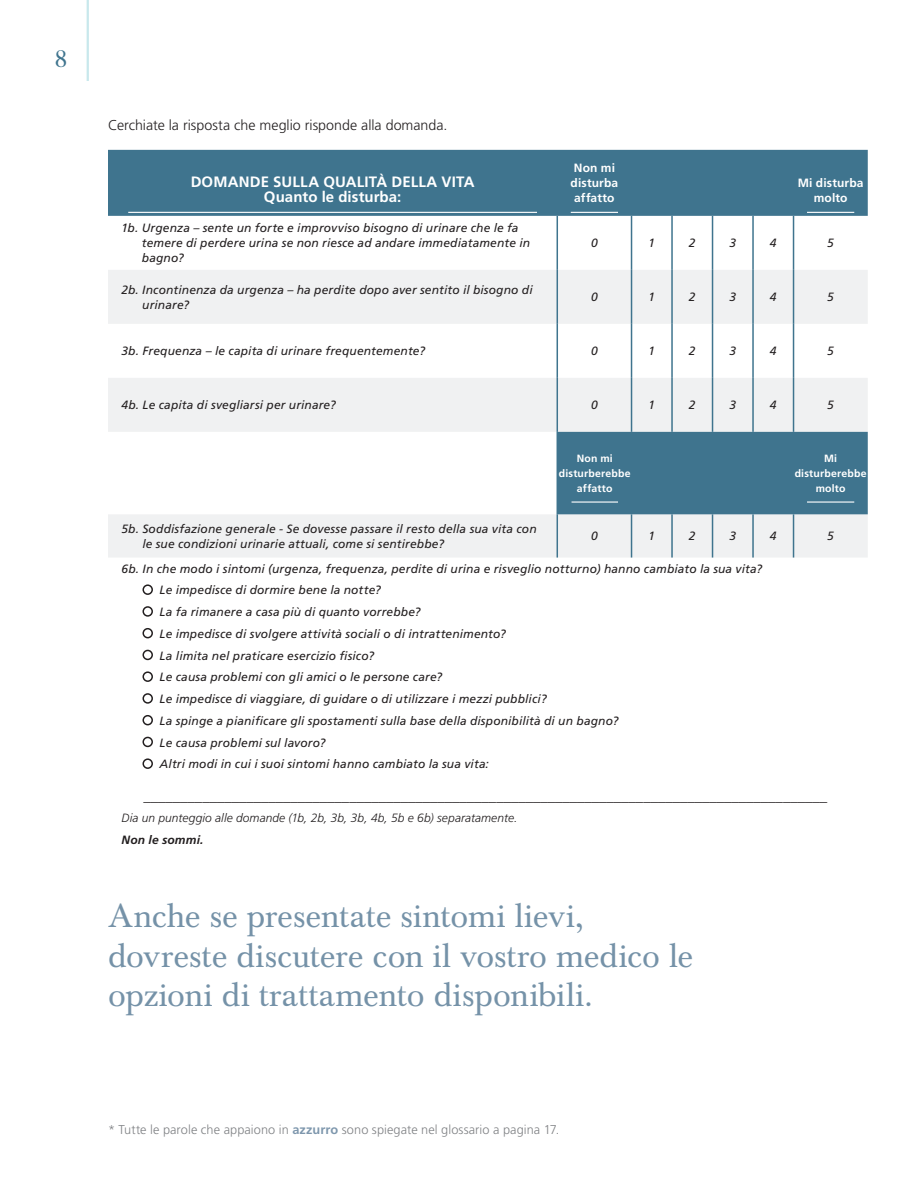
<style>
.page{position:relative;width:918px;height:1188px;background:#fff}
.page>*{position:absolute;margin:0;border:0;box-sizing:border-box;transform-origin:0 0}
.Italic_Callout{font:33px/39.6px "Baskerville BE";color:#7592a8}
.t1{font:24px "Baskerville BE";color:#3f748e}
.CHARTQUESTION_BLACK{font:italic 15px "Frutiger LT Pro";color:#231f20}
.ChartTopline{font:700 15px/15px "Frutiger LT Pro";letter-spacing:.005em;color:#fff;text-align:center}
.BodyCopy{font:300 14.25px "Frutiger LT Pro";color:#231f20}
.t2{font:300 12.75px "Frutiger LT Pro";letter-spacing:.005em;color:#808285}
.CHARTQUESTION_BLACK-2{font:italic 12px/15px "Frutiger LT Pro";letter-spacing:.01em;color:#231f20}
.CHARTQUESTION_BLACK-3{font:italic 300 12px "Frutiger LT Pro";letter-spacing:.005em;color:#231f20}
.ChartTopline-2{font:700 12px/15px "Frutiger LT Pro";letter-spacing:.01em;color:#fff;text-align:center}
.CHARTQUESTION_BLACK-4{font:italic 700 12px "Frutiger LT Pro";letter-spacing:.015em;color:#231f20}
.ChartTopline-3{font:700 10.5px/15px "Frutiger LT Pro";letter-spacing:.02em;color:#fff;text-align:center}
.s1{font-weight:700;color:#7e97ad}
</style>
<div class="page">
<hr style="left:87px;top:0;width:2px;height:81px;background:#c8e8ec">
<div style="left:108px;top:150px;width:760px;height:66px;background:#3f748e"></div>
<svg style="left:108px;top:270px;width:760px;height:288px;fill:#f0f1f2"></svg>
<div style="left:558px;top:432px;width:310px;height:82px;background:#3f748e"></div>
<hr style="left:557px;top:216px;width:1px;height:54px;background:#3f748e">
<hr style="left:631px;top:216px;width:1px;height:54px;background:#3f748e">
<hr style="left:671px;top:216px;width:2px;height:54px;background:#3f748e">
<hr style="left:712px;top:216px;width:1px;height:54px;background:#3f748e">
<hr style="left:752px;top:216px;width:2px;height:54px;background:#3f748e">
<hr style="left:793px;top:216px;width:1px;height:54px;background:#3f748e">
<hr style="left:557px;top:270px;width:1px;height:54px;background:#3f748e">
<hr style="left:631px;top:270px;width:1px;height:54px;background:#3f748e">
<hr style="left:671px;top:270px;width:2px;height:54px;background:#3f748e">
<hr style="left:712px;top:270px;width:1px;height:54px;background:#3f748e">
<hr style="left:752px;top:270px;width:2px;height:54px;background:#3f748e">
<hr style="left:793px;top:270px;width:1px;height:54px;background:#3f748e">
<hr style="left:557px;top:324px;width:1px;height:54px;background:#3f748e">
<hr style="left:631px;top:324px;width:1px;height:54px;background:#3f748e">
<hr style="left:671px;top:324px;width:2px;height:54px;background:#3f748e">
<hr style="left:712px;top:324px;width:1px;height:54px;background:#3f748e">
<hr style="left:752px;top:324px;width:2px;height:54px;background:#3f748e">
<hr style="left:793px;top:324px;width:1px;height:54px;background:#3f748e">
<hr style="left:557px;top:378px;width:1px;height:54px;background:#3f748e">
<hr style="left:631px;top:378px;width:1px;height:54px;background:#3f748e">
<hr style="left:671px;top:378px;width:2px;height:54px;background:#3f748e">
<hr style="left:712px;top:378px;width:1px;height:54px;background:#3f748e">
<hr style="left:752px;top:378px;width:2px;height:54px;background:#3f748e">
<hr style="left:793px;top:378px;width:1px;height:54px;background:#3f748e">
<hr style="left:557px;top:432px;width:1px;height:82px;background:#3f748e">
<hr style="left:557px;top:514px;width:1px;height:44px;background:#3f748e">
<hr style="left:631px;top:514px;width:1px;height:44px;background:#3f748e">
<hr style="left:671px;top:514px;width:2px;height:44px;background:#3f748e">
<hr style="left:712px;top:514px;width:1px;height:44px;background:#3f748e">
<hr style="left:752px;top:514px;width:2px;height:44px;background:#3f748e">
<hr style="left:793px;top:514px;width:1px;height:44px;background:#3f748e">
<hr style="left:128px;top:212px;width:409px;height:1px;background:#fff">
<hr style="left:571px;top:212px;width:47px;height:1px;background:#fff">
<hr style="left:807px;top:212px;width:47px;height:1px;background:#fff">
<hr style="left:572px;top:501px;width:46px;height:2px;background:#fff">
<hr style="left:807px;top:501px;width:47px;height:2px;background:#fff">
<div style="left:143px;top:584px;width:10px;height:11px;border:2px solid #231f20;border-radius:50%"></div>
<div style="left:143px;top:606px;width:10px;height:11px;border:2px solid #231f20;border-radius:50%"></div>
<div style="left:143px;top:628px;width:10px;height:10px;border:2px solid #231f20;border-radius:50%"></div>
<div style="left:143px;top:650px;width:10px;height:10px;border:2px solid #231f20;border-radius:50%"></div>
<div style="left:143px;top:671px;width:10px;height:11px;border:2px solid #231f20;border-radius:50%"></div>
<div style="left:143px;top:693px;width:10px;height:11px;border:2px solid #231f20;border-radius:50%"></div>
<div style="left:143px;top:715px;width:10px;height:10px;border:2px solid #231f20;border-radius:50%"></div>
<div style="left:143px;top:737px;width:10px;height:10px;border:2px solid #231f20;border-radius:50%"></div>
<div style="left:143px;top:758px;width:10px;height:11px;border:2px solid #231f20;border-radius:50%"></div>
<h2 class="t1" style="left:55px;top:45px;width:14px">8</h2>
<p class="BodyCopy" style="left:108px;top:117px;width:341px">Cerchiate la risposta che meglio risponde alla domanda.</p>
<p class="ChartTopline" style="left:191px;top:175px;width:285px">DOMANDE SULLA QUALITÀ DELLA VITA<br>Quanto le disturba:</p>
<p class="ChartTopline-2" style="left:571px;top:161px;width:49px">Non mi disturba affatto</p>
<p class="ChartTopline-2" style="left:798px;top:176px;width:67px">Mi disturba molto</p>
<p class="CHARTQUESTION_BLACK-2" style="left:142px;top:221px;width:390px;text-indent:-20px">1b. Urgenza – sente un forte e improvviso bisogno di urinare che le fa temere di perdere urina se non riesce ad andare immediatamente in bagno?</p>
<p class="CHARTQUESTION_BLACK-2" style="left:591px;top:236px;width:8px">0</p>
<p class="CHARTQUESTION_BLACK-2" style="left:648px;top:236px;width:8px">1</p>
<p class="CHARTQUESTION_BLACK-2" style="left:689px;top:236px;width:8px">2</p>
<p class="CHARTQUESTION_BLACK-2" style="left:729px;top:236px;width:8px">3</p>
<p class="CHARTQUESTION_BLACK-2" style="left:770px;top:236px;width:8px">4</p>
<p class="CHARTQUESTION_BLACK-2" style="left:827px;top:236px;width:8px">5</p>
<p class="CHARTQUESTION_BLACK-2" style="left:142px;top:282px;width:392px;text-indent:-21px">2b. Incontinenza da urgenza – ha perdite dopo aver sentito il bisogno di urinare?</p>
<p class="CHARTQUESTION_BLACK-2" style="left:591px;top:290px;width:8px">0</p>
<p class="CHARTQUESTION_BLACK-2" style="left:648px;top:290px;width:8px">1</p>
<p class="CHARTQUESTION_BLACK-2" style="left:689px;top:290px;width:8px">2</p>
<p class="CHARTQUESTION_BLACK-2" style="left:729px;top:290px;width:8px">3</p>
<p class="CHARTQUESTION_BLACK-2" style="left:770px;top:290px;width:8px">4</p>
<p class="CHARTQUESTION_BLACK-2" style="left:827px;top:290px;width:8px">5</p>
<p class="CHARTQUESTION_BLACK-2" style="left:122px;top:344px;width:305px">3b. Frequenza – le capita di urinare frequentemente?</p>
<p class="CHARTQUESTION_BLACK-2" style="left:591px;top:344px;width:8px">0</p>
<p class="CHARTQUESTION_BLACK-2" style="left:648px;top:344px;width:8px">1</p>
<p class="CHARTQUESTION_BLACK-2" style="left:689px;top:344px;width:8px">2</p>
<p class="CHARTQUESTION_BLACK-2" style="left:729px;top:344px;width:8px">3</p>
<p class="CHARTQUESTION_BLACK-2" style="left:770px;top:344px;width:8px">4</p>
<p class="CHARTQUESTION_BLACK-2" style="left:827px;top:344px;width:8px">5</p>
<p class="CHARTQUESTION_BLACK-2" style="left:122px;top:398px;width:216px">4b. Le capita di svegliarsi per urinare?</p>
<p class="CHARTQUESTION_BLACK-2" style="left:591px;top:398px;width:8px">0</p>
<p class="CHARTQUESTION_BLACK-2" style="left:648px;top:398px;width:8px">1</p>
<p class="CHARTQUESTION_BLACK-2" style="left:689px;top:398px;width:8px">2</p>
<p class="CHARTQUESTION_BLACK-2" style="left:729px;top:398px;width:8px">3</p>
<p class="CHARTQUESTION_BLACK-2" style="left:770px;top:398px;width:8px">4</p>
<p class="CHARTQUESTION_BLACK-2" style="left:827px;top:398px;width:8px">5</p>
<p class="ChartTopline-3" style="left:559px;top:451px;width:73px">Non mi disturberebbe affatto</p>
<p class="ChartTopline-3" style="left:795px;top:451px;width:73px">Mi disturberebbe molto</p>
<p class="CHARTQUESTION_BLACK-2" style="left:142px;top:521px;width:396px;text-indent:-21px">5b. Soddisfazione generale - Se dovesse passare il resto della sua vita con le sue condizioni urinarie attuali, come si sentirebbe?</p>
<p class="CHARTQUESTION_BLACK-2" style="left:591px;top:529px;width:8px">0</p>
<p class="CHARTQUESTION_BLACK-2" style="left:648px;top:529px;width:8px">1</p>
<p class="CHARTQUESTION_BLACK-2" style="left:689px;top:529px;width:8px">2</p>
<p class="CHARTQUESTION_BLACK-2" style="left:729px;top:529px;width:8px">3</p>
<p class="CHARTQUESTION_BLACK-2" style="left:770px;top:529px;width:8px">4</p>
<p class="CHARTQUESTION_BLACK-2" style="left:827px;top:529px;width:8px">5</p>
<p class="CHARTQUESTION_BLACK-2" style="left:122px;top:561px;width:642px">6b. In che modo i sintomi (urgenza, frequenza, perdite di urina e risveglio notturno) hanno cambiato la sua vita?</p>
<p class="CHARTQUESTION_BLACK-2" style="left:160px;top:583px;width:223px">Le impedisce di dormire bene la notte?</p>
<p class="CHARTQUESTION_BLACK-2" style="left:160px;top:604px;width:262px">La fa rimanere a casa più di quanto vorrebbe?</p>
<p class="CHARTQUESTION_BLACK-2" style="left:160px;top:626px;width:348px">Le impedisce di svolgere attività sociali o di intrattenimento?</p>
<p class="CHARTQUESTION_BLACK-2" style="left:160px;top:648px;width:216px">La limita nel praticare esercizio fisico?</p>
<p class="CHARTQUESTION_BLACK-2" style="left:160px;top:670px;width:284px">Le causa problemi con gli amici o le persone care?</p>
<p class="CHARTQUESTION_BLACK-2" style="left:160px;top:691px;width:389px">Le impedisce di viaggiare, di guidare o di utilizzare i mezzi pubblici?</p>
<p class="CHARTQUESTION_BLACK-2" style="left:160px;top:713px;width:460px">La spinge a pianificare gli spostamenti sulla base della disponibilità di un bagno?</p>
<p class="CHARTQUESTION_BLACK-2" style="left:160px;top:735px;width:167px">Le causa problemi sul lavoro?</p>
<p class="CHARTQUESTION_BLACK-2" style="left:160px;top:757px;width:331px">Altri modi in cui i suoi sintomi hanno cambiato la sua vita:</p>
<p class="CHARTQUESTION_BLACK" style="left:144px;top:787px;width:685px">_____________________________________________________________________________________________</p>
<p class="CHARTQUESTION_BLACK-3" style="left:122px;top:811px;width:397px">Dia un punteggio alle domande (1b, 2b, 3b, 3b, 4b, 5b e 6b) separatamente.</p>
<p class="CHARTQUESTION_BLACK-4" style="left:122px;top:833px;width:84px">Non le sommi.</p>
<p class="Italic_Callout" style="left:108px;top:897px;width:587px">Anche se presentate sintomi lievi, dovreste discutere con il vostro medico le opzioni di trattamento disponibili.</p>
<p class="t2" style="left:108px;top:1122px;width:453px">* Tutte le parole che appaiono in <span class="s1">azzurro</span> sono spiegate nel glossario a pagina 17.</p>
</div>
